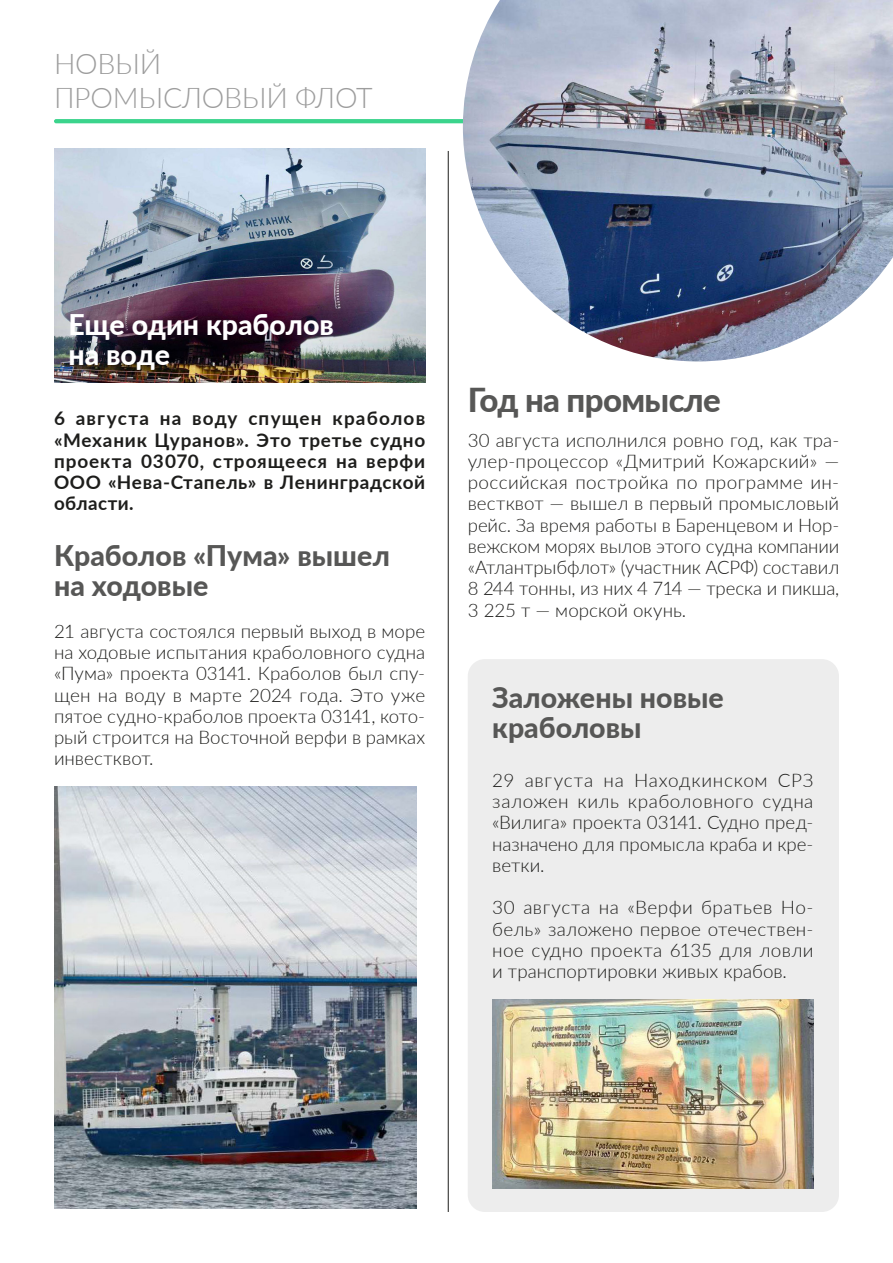
<style>
.page{position:relative;width:893px;height:1263px;background:#fff}
.page>*{position:absolute;margin:0;border:0;box-sizing:border-box;transform-origin:0 0}
.t1{font:900 33px "Lato";letter-spacing:-.02em;color:#575756}
.t2{font:900 28.5px/30px "Lato";color:#575756}
.t3{font:900 28.5px/30px "Lato";color:#fff}
.t4{font:300 28.5px/34.2px "Lato";letter-spacing:-.01em;color:#9d9d9d}
.t5{font:300 18.75px/21.3px "Lato";color:#1d1d1b;text-align:justify}
.t6{font:700 18.75px/21.3px "Lato";letter-spacing:.035em;color:#1d1d1b;text-align:justify}
</style>
<div class="page">
<svg style="left:54px;top:119px;width:785px;height:4px;background:#3ed48d"></svg>
<div style="left:468px;top:659px;width:371px;height:553px;background:#ededed;border-radius:17px"></div>
<img style="left:492px;top:999px;width:321px;height:189px">
<img style="left:54px;top:148px;width:371px;height:235px">
<img style="left:463px;top:0;width:430px;height:361px">
<img style="left:54px;top:787px;width:363px;height:422px">
<hr style="left:448px;top:151px;width:1px;height:1061px;background:#1d1d1b">
<h2 class="t4" style="left:54px;top:46px;width:320px">НОВЫЙ<br>ПРОМЫСЛОВЫЙ ФЛОТ</h2>
<h2 class="t3" style="left:68px;top:309px;width:267px">Еще один краболов на воде</h2>
<p class="t6" style="left:54px;top:407px;width:373px">6 августа на воду спущен краболов «Механик Цуранов». Это третье судно проекта 03070, строящееся на верфи ООО «Нева-Стапель» в Ленинградской области.</p>
<h2 class="t2" style="left:54px;top:540px;width:337px">Краболов «Пума» вышел на ходовые</h2>
<p class="t5" style="left:54px;top:620px;width:373px">21 августа состоялся первый выход в море на ходовые испытания краболовного судна «Пума» проекта 03141. Краболов был спу&shy;щен на воду в марте 2024 года. Это уже пятое судно-краболов проекта 03141, кото&shy;рый строится на Восточной верфи в рамках инвестквот.</p>
<h1 class="t1" style="left:468px;top:376px;width:255px">Год на промысле</h1>
<p class="t5" style="left:468px;top:428px;width:373px">30 августа исполнился ровно год, как тра&shy;улер-процессор «Дмитрий Кожарский» — российская постройка по программе ин&shy;вестквот — вышел в первый промысловый рейс. За время работы в Баренцевом и Нор&shy;вежском морях вылов этого судна компании «Атлантрыбфлот» (участник АСРФ) составил 8 244 тонны, из них 4 714 — треска и пикша, 3 225 т — морской окунь.</p>
<h2 class="t2" style="left:492px;top:681px;width:233px">Заложены новые краболовы</h2>
<p class="t5" style="left:492px;top:769px;width:323px">29 августа на Находкинском СРЗ заложен киль краболовного судна «Вилига» проекта 03141. Судно пред&shy;назначено для промысла краба и кре&shy;ветки.</p>
<p class="t5" style="left:492px;top:896px;width:323px">30 августа на «Верфи братьев Но&shy;бель» заложено первое отечествен&shy;ное судно проекта 6135 для ловли и транспортировки живых крабов.</p>
</div>
